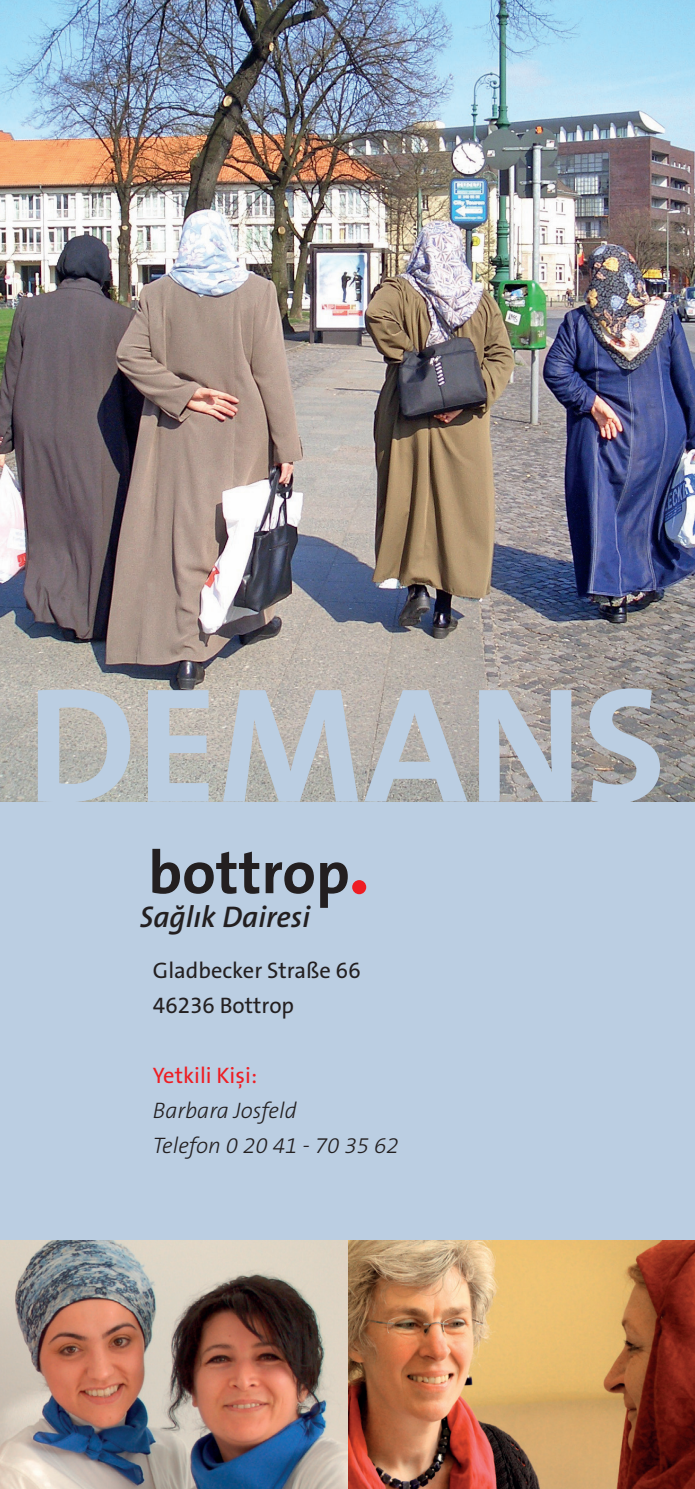
<style>
.page{position:relative;width:695px;height:1489px;background:#fff}
.page>*{position:absolute;margin:0;border:0;box-sizing:border-box;transform-origin:0 0}
.t1{font:700 165px "The Sans B Plus W7";color:#bbcee2}
.t2{font:italic 600 30px "The Sans B Plus W6";color:#231f20}
.t3{font:italic 300 22.5px/35px "The Sans B Plus W3";color:#231f20}
.t4{font:22.5px/35px "The Sans B Plus W5 Plain";color:#231f20}
.t5{font:22.5px "The Sans B Plus W5 Plain";color:#ee1d23}
.s1{font-family:"The Sans Expert"}
</style>
<div class="page">
<div style="left:0;top:801px;width:694px;height:687px;background:#bbcee2"></div>
<img style="left:0;top:0;width:694px;height:801px">
<svg style="left:152px;top:848px;width:107px;height:45px"></svg>
<svg style="left:265px;top:862px;width:49px;height:31px"></svg>
<svg style="left:320px;top:862px;width:28px;height:45px"></svg>
<div style="left:352px;top:880px;width:14px;height:14px;background:#ee1d23;border-radius:50%"></div>
<img style="left:0;top:1240px;width:694px;height:248px">
<h1 class="t1" style="left:26px;top:639px;width:641px">DEMANS</h1>
<h2 class="t2" style="left:140px;top:898px;width:172px">Sağlık Dairesi</h2>
<p class="t4" style="left:153px;top:953px;width:209px">Gladbecker Straße <span class="s1">66<br>46236</span> Bottrop</p>
<p class="t5" style="left:153px;top:1061px;width:106px">Yetkili Kişi:</p>
<p class="t3" style="left:153px;top:1093px;width:247px">Barbara Josfeld<br>Telefon 0 20 41 - 70 35 62</p>
</div>
